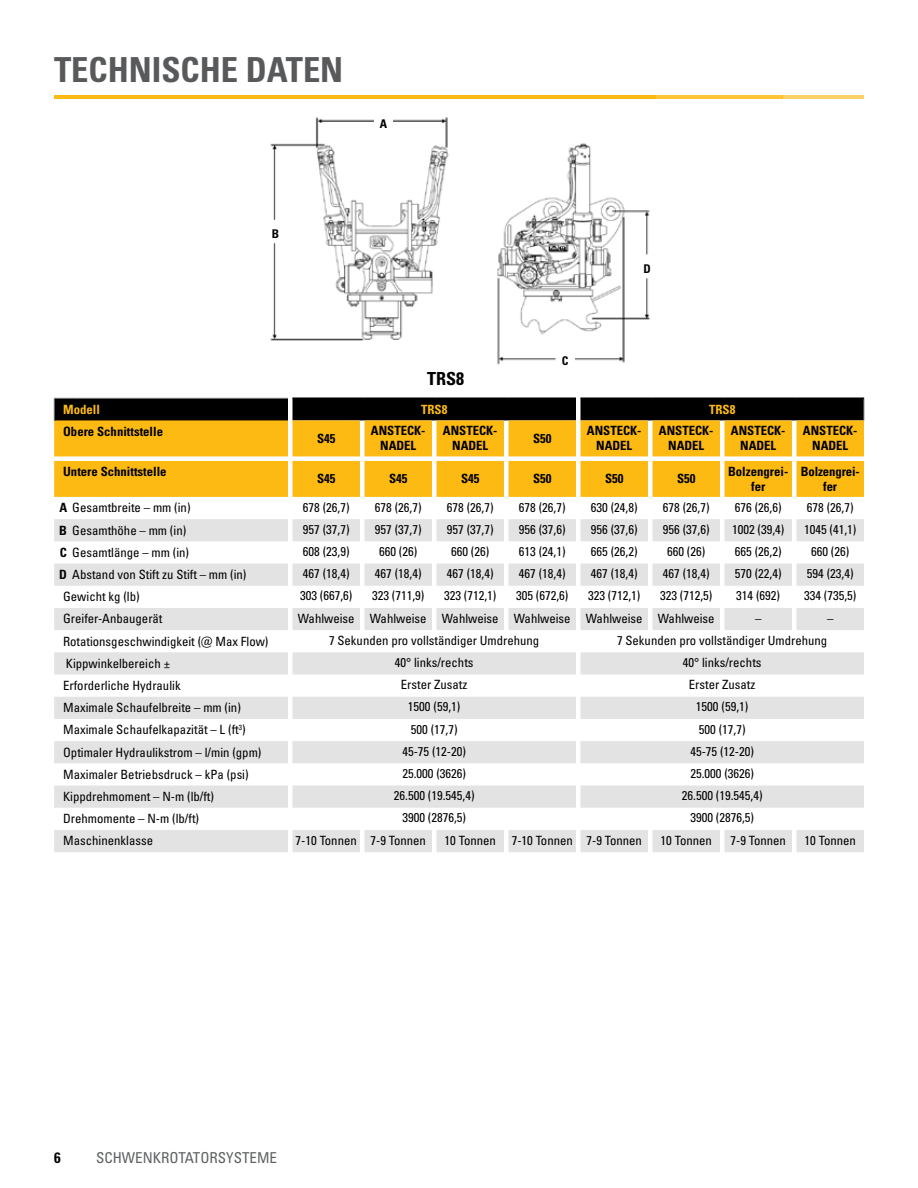
<style>
.page{position:relative;width:918px;height:1188px;background:#fff}
.page>*{position:absolute;margin:0;border:0;box-sizing:border-box;transform-origin:0 0}
.t1{font:34.5px "Univers LTCYR 67 Bold Cond";color:#58595b}
.t2{font:18px "Univers LTCYR 67 Bold Cond";color:#000}
.t3{font:condensed 15px "Univers LTCYR 57";color:#5e6263}
.t4{font:15px "Univers LTCYR 67 Bold Cond";color:#000}
.t5{font:condensed 12.75px "Univers LTCYR 57";color:#000}
.t6{font:12.75px/15.3px "Univers LTCYR 67 Bold Cond";color:#000;text-align:center}
.t7{font:12.75px "Univers LTCYR 67 Bold Cond";color:#fdba12}
.t8{font:12px "Univers LTCYR 67 Bold Cond";color:#000}
.s1{font-family:"Univers LTCYR 67 Bold Cond";font-stretch:normal}
</style>
<div class="page">
<img style="left:270px;top:117px;width:380px;height:248px">
<svg style="left:54px;top:519px;width:810px;height:333px;fill:#e7e7e7"></svg>
<svg style="left:54px;top:397px;width:811px;height:100px;background:#c49623"></svg>
<div style="left:374px;top:113px;width:19px;height:19px;background:#fff"></div>
<div style="left:556px;top:348px;width:18px;height:23px;background:#fff"></div>
<div style="left:639px;top:257px;width:17px;height:21px;background:#fff"></div>
<div style="left:266px;top:225px;width:18px;height:15px;background:#fff"></div>
<hr style="left:54px;top:95px;width:601px;height:4px;background:#fdba12">
<hr style="left:654px;top:95px;width:128px;height:4px;background:#fdc436">
<hr style="left:782px;top:95px;width:82px;height:4px;background:#fdd265">
<h1 class="t1" style="left:54px;top:48px;width:291px">TECHNISCHE DATEN</h1>
<p class="t8" style="left:380px;top:116px;width:9px">A</p>
<p class="t8" style="left:272px;top:226px;width:9px">B</p>
<h2 class="t2" style="left:427px;top:368px;width:39px">TRS8</h2>
<p class="t8" style="left:562px;top:353px;width:8px">C</p>
<p class="t8" style="left:644px;top:261px;width:9px">D</p>
<p class="t7" style="left:63px;top:401px;width:38px">Modell</p>
<p class="t7" style="left:421px;top:401px;width:28px">TRS8</p>
<p class="t7" style="left:709px;top:401px;width:28px">TRS8</p>
<p class="t6" style="left:63px;top:424px;width:101px">Obere Schnittstelle</p>
<p class="t6" style="left:317px;top:430px;width:20px">S45</p>
<p class="t6" style="left:371px;top:423px;width:56px">ANSTECK-<br>NADEL</p>
<p class="t6" style="left:443px;top:423px;width:56px">ANSTECK-<br>NADEL</p>
<p class="t6" style="left:533px;top:430px;width:20px">S50</p>
<p class="t6" style="left:587px;top:423px;width:56px">ANSTECK-<br>NADEL</p>
<p class="t6" style="left:659px;top:423px;width:56px">ANSTECK-<br>NADEL</p>
<p class="t6" style="left:731px;top:423px;width:56px">ANSTECK-<br>NADEL</p>
<p class="t6" style="left:803px;top:423px;width:56px">ANSTECK-<br>NADEL</p>
<p class="t6" style="left:63px;top:464px;width:105px">Untere Schnittstelle</p>
<p class="t6" style="left:317px;top:471px;width:20px">S45</p>
<p class="t6" style="left:389px;top:471px;width:20px">S45</p>
<p class="t6" style="left:461px;top:471px;width:20px">S45</p>
<p class="t6" style="left:533px;top:471px;width:20px">S50</p>
<p class="t6" style="left:605px;top:471px;width:20px">S50</p>
<p class="t6" style="left:677px;top:471px;width:20px">S50</p>
<p class="t6" style="left:728px;top:463px;width:62px">Bolzengrei&shy;fer</p>
<p class="t6" style="left:801px;top:463px;width:60px">Bolzengrei&shy;fer</p>
<p class="t5" style="left:59px;top:500px;width:133px"><span class="s1">A</span> Gesamtbreite – mm (in)</p>
<p class="t5" style="left:303px;top:499px;width:48px">678 (26,7)</p>
<p class="t5" style="left:375px;top:499px;width:48px">678 (26,7)</p>
<p class="t5" style="left:447px;top:499px;width:48px">678 (26,7)</p>
<p class="t5" style="left:519px;top:499px;width:48px">678 (26,7)</p>
<p class="t5" style="left:591px;top:499px;width:48px">630 (24,8)</p>
<p class="t5" style="left:663px;top:499px;width:48px">678 (26,7)</p>
<p class="t5" style="left:735px;top:499px;width:48px">676 (26,6)</p>
<p class="t5" style="left:807px;top:499px;width:48px">678 (26,7)</p>
<p class="t5" style="left:59px;top:522px;width:128px"><span class="s1">B</span> Gesamthöhe – mm (in)</p>
<p class="t5" style="left:303px;top:521px;width:48px">957 (37,7)</p>
<p class="t5" style="left:375px;top:521px;width:48px">957 (37,7)</p>
<p class="t5" style="left:447px;top:521px;width:48px">957 (37,7)</p>
<p class="t5" style="left:519px;top:521px;width:48px">956 (37,6)</p>
<p class="t5" style="left:591px;top:521px;width:48px">956 (37,6)</p>
<p class="t5" style="left:663px;top:521px;width:48px">956 (37,6)</p>
<p class="t5" style="left:732px;top:521px;width:54px">1002 (39,4)</p>
<p class="t5" style="left:804px;top:521px;width:54px">1045 (41,1)</p>
<p class="t5" style="left:60px;top:544px;width:131px"><span class="s1">C</span> Gesamtlänge – mm (in)</p>
<p class="t5" style="left:303px;top:543px;width:48px">608 (23,9)</p>
<p class="t5" style="left:379px;top:543px;width:40px">660 (26)</p>
<p class="t5" style="left:451px;top:543px;width:40px">660 (26)</p>
<p class="t5" style="left:519px;top:543px;width:48px">613 (24,1)</p>
<p class="t5" style="left:591px;top:543px;width:48px">665 (26,2)</p>
<p class="t5" style="left:667px;top:543px;width:40px">660 (26)</p>
<p class="t5" style="left:735px;top:543px;width:48px">665 (26,2)</p>
<p class="t5" style="left:811px;top:543px;width:40px">660 (26)</p>
<p class="t5" style="left:59px;top:566px;width:189px"><span class="s1">D</span> Abstand von Stift zu Stift – mm (in)</p>
<p class="t5" style="left:303px;top:566px;width:48px">467 (18,4)</p>
<p class="t5" style="left:375px;top:566px;width:48px">467 (18,4)</p>
<p class="t5" style="left:447px;top:566px;width:48px">467 (18,4)</p>
<p class="t5" style="left:519px;top:566px;width:48px">467 (18,4)</p>
<p class="t5" style="left:591px;top:566px;width:48px">467 (18,4)</p>
<p class="t5" style="left:663px;top:566px;width:48px">467 (18,4)</p>
<p class="t5" style="left:735px;top:566px;width:48px">570 (22,4)</p>
<p class="t5" style="left:807px;top:566px;width:48px">594 (23,4)</p>
<p class="t5" style="left:63px;top:589px;width:78px">Gewicht kg (lb)</p>
<p class="t5" style="left:300px;top:588px;width:54px">303 (667,6)</p>
<p class="t5" style="left:372px;top:588px;width:54px">323 (711,9)</p>
<p class="t5" style="left:444px;top:588px;width:54px">323 (712,1)</p>
<p class="t5" style="left:516px;top:588px;width:54px">305 (672,6)</p>
<p class="t5" style="left:588px;top:588px;width:54px">323 (712,1)</p>
<p class="t5" style="left:660px;top:588px;width:54px">323 (712,5)</p>
<p class="t5" style="left:736px;top:588px;width:45px">314 (692)</p>
<p class="t5" style="left:804px;top:588px;width:54px">334 (735,5)</p>
<p class="t5" style="left:63px;top:611px;width:101px">Greifer-Anbaugerät</p>
<p class="t5" style="left:298px;top:610px;width:418px">Wahlweise Wahlweise Wahlweise Wahlweise Wahlweise Wahlweise</p>
<p class="t5" style="left:755px;top:610px;width:8px">–</p>
<p class="t5" style="left:827px;top:610px;width:8px">–</p>
<p class="t5" style="left:63px;top:633px;width:207px">Rotationsgeschwindigkeit (@ Max Flow)</p>
<p class="t5" style="left:329px;top:632px;width:212px">7 Sekunden pro vollständiger Umdrehung</p>
<p class="t5" style="left:617px;top:632px;width:212px">7 Sekunden pro vollständiger Umdrehung</p>
<p class="t5" style="left:66px;top:655px;width:106px">Kippwinkelbereich ±</p>
<p class="t5" style="left:395px;top:654px;width:80px">40° links/rechts</p>
<p class="t5" style="left:683px;top:654px;width:80px">40° links/rechts</p>
<p class="t5" style="left:63px;top:677px;width:119px">Erforderliche Hydraulik</p>
<p class="t5" style="left:401px;top:677px;width:68px">Erster Zusatz</p>
<p class="t5" style="left:689px;top:677px;width:68px">Erster Zusatz</p>
<p class="t5" style="left:63px;top:700px;width:179px">Maximale Schaufelbreite – mm (in)</p>
<p class="t5" style="left:408px;top:699px;width:54px">1500 (59,1)</p>
<p class="t5" style="left:696px;top:699px;width:54px">1500 (59,1)</p>
<p class="t5" style="left:63px;top:722px;width:184px">Maximale Schaufelkapazität – L (ft<sup>3</sup>)</p>
<p class="t5" style="left:411px;top:721px;width:48px">500 (17,7)</p>
<p class="t5" style="left:699px;top:721px;width:48px">500 (17,7)</p>
<p class="t5" style="left:63px;top:744px;width:200px">Optimaler Hydraulikstrom – l/min (gpm)</p>
<p class="t5" style="left:402px;top:743px;width:65px">45-75 (12-20)</p>
<p class="t5" style="left:690px;top:743px;width:65px">45-75 (12-20)</p>
<p class="t5" style="left:63px;top:766px;width:187px">Maximaler Betriebsdruck – kPa (psi)</p>
<p class="t5" style="left:402px;top:765px;width:65px">25.000 (3626)</p>
<p class="t5" style="left:690px;top:765px;width:65px">25.000 (3626)</p>
<p class="t5" style="left:63px;top:788px;width:152px">Kippdrehmoment – N-m (lb/ft)</p>
<p class="t5" style="left:394px;top:788px;width:82px">26.500 (19.545,4)</p>
<p class="t5" style="left:682px;top:788px;width:82px">26.500 (19.545,4)</p>
<p class="t5" style="left:63px;top:811px;width:137px">Drehmomente – N-m (lb/ft)</p>
<p class="t5" style="left:402px;top:810px;width:65px">3900 (2876,5)</p>
<p class="t5" style="left:690px;top:810px;width:65px">3900 (2876,5)</p>
<p class="t5" style="left:63px;top:833px;width:91px">Maschinenklasse</p>
<p class="t5" style="left:296px;top:832px;width:132px">7-10 Tonnen 7-9 Tonnen</p>
<p class="t5" style="left:445px;top:832px;width:199px">10 Tonnen 7-10 Tonnen 7-9 Tonnen</p>
<p class="t5" style="left:661px;top:832px;width:53px">10 Tonnen</p>
<p class="t5" style="left:731px;top:832px;width:57px">7-9 Tonnen</p>
<p class="t5" style="left:805px;top:832px;width:53px">10 Tonnen</p>
<p class="t4" style="left:54px;top:1148px;width:8px">6</p>
<p class="t3" style="left:96px;top:1148px;width:183px">SCHWENKROTATORSYSTEME</p>
</div>
